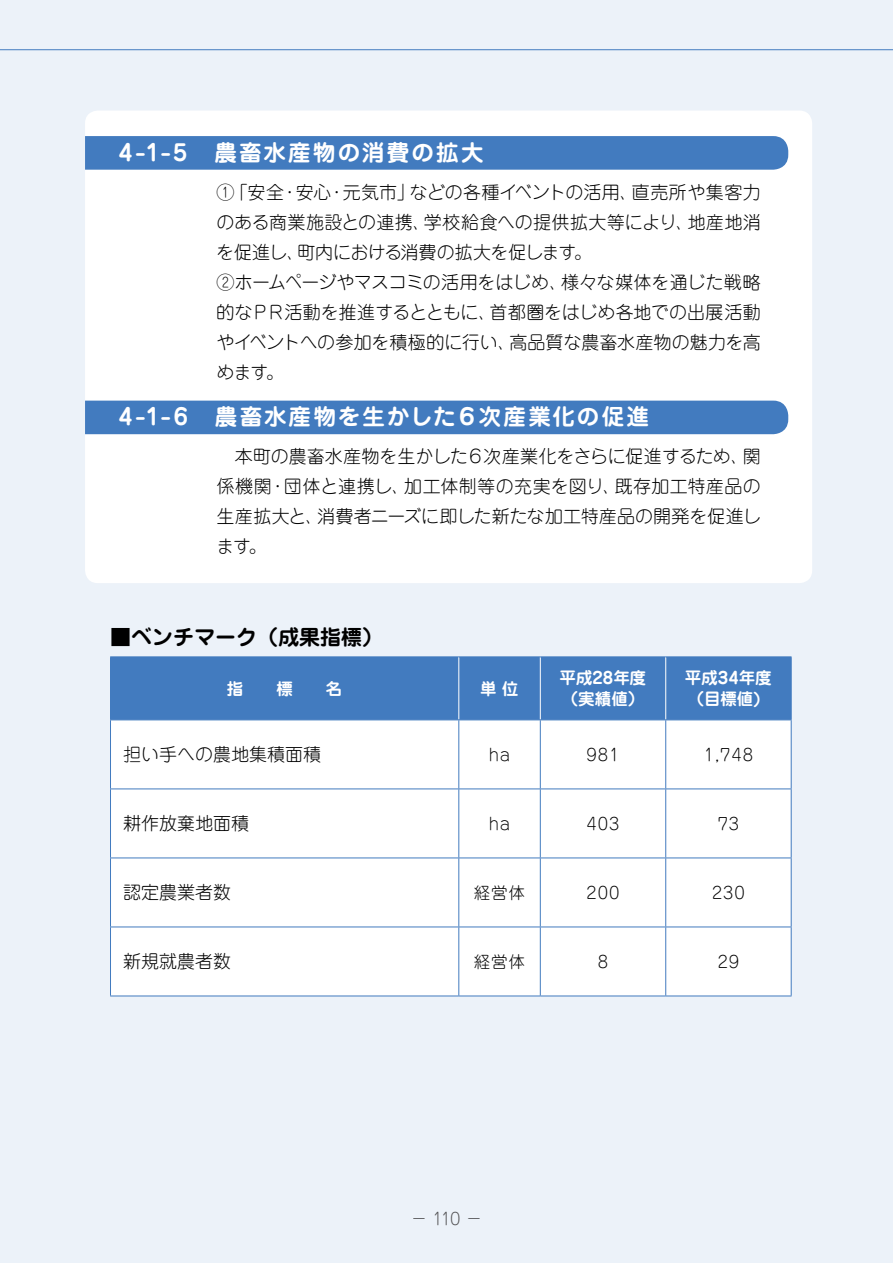
<style>
.page{position:relative;width:893px;height:1263px;background:#ecf2f9}
.page>*{position:absolute;margin:0;border:0;box-sizing:border-box;transform-origin:0 0}
.t1{font:700 22.5px "Jun 501 Pro";letter-spacing:.09em;color:#fff}
.t2{font:700 21px "Jun 501 Pro";color:#000}
.t3{font:300 18px/30px "Jun 101 Pro";color:#000}
.t4{font:300 16.5px "Jun 101 Pro";letter-spacing:.05em;color:#000}
.t5{font:700 16.5px/21px "Jun 501 Pro";color:#fff}
.t6{font:300 16.5px "Jun 101 Pro";color:#595757}
</style>
<div class="page">
<hr style="left:0;top:49px;width:893px;height:1px;background:#427bbf">
<div style="left:85px;top:111px;width:727px;height:472px;background:#fff;border-radius:13px"></div>
<div style="left:85px;top:136px;width:703px;height:34px;background:#427bbf"></div>
<div style="left:85px;top:401px;width:703px;height:33px;background:#427bbf"></div>
<div style="left:111px;top:657px;width:680px;height:62px;background:#427bbf"></div>
<div style="left:111px;top:720px;width:680px;height:68px;background:#fff"></div>
<div style="left:111px;top:789px;width:680px;height:206px;background:#fff"></div>
<hr style="left:110px;top:657px;width:1px;height:62px;background:#427bbf">
<hr style="left:110px;top:656px;width:349px;height:1px;background:#427bbf">
<hr style="left:458px;top:657px;width:1px;height:62px;background:#fff">
<hr style="left:459px;top:656px;width:81px;height:1px;background:#427bbf">
<hr style="left:540px;top:657px;width:1px;height:62px;background:#fff">
<hr style="left:540px;top:656px;width:126px;height:1px;background:#427bbf">
<hr style="left:665px;top:657px;width:1px;height:62px;background:#fff">
<hr style="left:666px;top:656px;width:126px;height:1px;background:#427bbf">
<hr style="left:791px;top:657px;width:1px;height:62px;background:#427bbf">
<hr style="left:110px;top:720px;width:1px;height:68px;background:#427bbf">
<hr style="left:110px;top:719px;width:349px;height:1px;background:#427bbf">
<hr style="left:458px;top:720px;width:1px;height:68px;background:#427bbf">
<hr style="left:459px;top:719px;width:81px;height:1px;background:#427bbf">
<hr style="left:540px;top:720px;width:1px;height:68px;background:#427bbf">
<hr style="left:540px;top:719px;width:126px;height:1px;background:#427bbf">
<hr style="left:665px;top:720px;width:1px;height:68px;background:#427bbf">
<hr style="left:666px;top:719px;width:126px;height:1px;background:#427bbf">
<hr style="left:791px;top:720px;width:1px;height:68px;background:#427bbf">
<hr style="left:110px;top:789px;width:1px;height:68px;background:#427bbf">
<hr style="left:110px;top:858px;width:1px;height:68px;background:#427bbf">
<hr style="left:110px;top:927px;width:1px;height:68px;background:#427bbf">
<hr style="left:110px;top:788px;width:349px;height:1px;background:#427bbf">
<hr style="left:458px;top:789px;width:1px;height:68px;background:#427bbf">
<hr style="left:458px;top:858px;width:1px;height:68px;background:#427bbf">
<hr style="left:458px;top:927px;width:1px;height:68px;background:#427bbf">
<hr style="left:459px;top:788px;width:81px;height:1px;background:#427bbf">
<hr style="left:540px;top:789px;width:1px;height:68px;background:#427bbf">
<hr style="left:540px;top:858px;width:1px;height:68px;background:#427bbf">
<hr style="left:540px;top:927px;width:1px;height:68px;background:#427bbf">
<hr style="left:540px;top:788px;width:126px;height:1px;background:#427bbf">
<hr style="left:665px;top:789px;width:1px;height:68px;background:#427bbf">
<hr style="left:665px;top:858px;width:1px;height:68px;background:#427bbf">
<hr style="left:665px;top:927px;width:1px;height:68px;background:#427bbf">
<hr style="left:666px;top:788px;width:126px;height:1px;background:#427bbf">
<hr style="left:791px;top:789px;width:1px;height:68px;background:#427bbf">
<hr style="left:791px;top:858px;width:1px;height:68px;background:#427bbf">
<hr style="left:791px;top:927px;width:1px;height:68px;background:#427bbf">
<hr style="left:110px;top:857px;width:349px;height:1px;background:#427bbf">
<hr style="left:110px;top:926px;width:349px;height:1px;background:#427bbf">
<hr style="left:110px;top:995px;width:349px;height:1px;background:#427bbf">
<hr style="left:459px;top:857px;width:81px;height:1px;background:#427bbf">
<hr style="left:459px;top:926px;width:81px;height:1px;background:#427bbf">
<hr style="left:459px;top:995px;width:81px;height:1px;background:#427bbf">
<hr style="left:540px;top:857px;width:126px;height:1px;background:#427bbf">
<hr style="left:540px;top:926px;width:126px;height:1px;background:#427bbf">
<hr style="left:540px;top:995px;width:126px;height:1px;background:#427bbf">
<hr style="left:666px;top:857px;width:126px;height:1px;background:#427bbf">
<hr style="left:666px;top:926px;width:126px;height:1px;background:#427bbf">
<hr style="left:666px;top:995px;width:126px;height:1px;background:#427bbf">
<p class="t1" style="left:119px;top:135px;width:366px">4-1-5　農畜水産物の消費の拡大</p>
<p class="t3" style="left:216px;top:175px;width:546px">①「安全・安心・元気市」などの各種イベントの活用、直売所や集客力のある商業施設との連携、学校給食への提供拡大等により、地産地消を促進し、町内における消費の拡大を促します。<br>②ホームページやマスコミの活用をはじめ、様々な媒体を通じた戦略的なＰＲ活動を推進するとともに、首都圏をはじめ各地での出展活動やイベントへの参加を積極的に行い、高品質な農畜水産物の魅力を高めます。</p>
<p class="t1" style="left:119px;top:399px;width:532px">4-1-6　農畜水産物を生かした６次産業化の促進</p>
<p class="t3" style="left:216px;top:439px;width:546px;text-align:justify">　本町の農畜水産物を生かした６次産業化をさらに促進するため、関係機関・団体と連携し、加工体制等の充実を図り、既存加工特産品の生産拡大と、消費者ニーズに即した新たな加工特産品の開発を促進します。</p>
<p class="t2" style="left:110px;top:621px;width:274px">■ベンチマーク（成果指標）</p>
<p class="t5" style="left:480px;top:676px;width:40px">単 位</p>
<p class="t5" style="left:560px;top:666px;width:88px">平成28年度（実績値）</p>
<p class="t5" style="left:685px;top:666px;width:88px">平成34年度（目標値)</p>
<p class="t3" style="left:123px;top:737px;width:199px">担い手への農地集積面積</p>
<p class="t4" style="left:489px;top:741px;width:23px">ha</p>
<p class="t4" style="left:587px;top:741px;width:34px">981</p>
<p class="t4" style="left:704px;top:741px;width:51px">1,748</p>
<p class="t3" style="left:123px;top:806px;width:127px">耕作放棄地面積</p>
<p class="t4" style="left:489px;top:810px;width:23px">ha</p>
<p class="t4" style="left:587px;top:810px;width:34px">403</p>
<p class="t4" style="left:718px;top:810px;width:23px">73</p>
<p class="t3" style="left:123px;top:875px;width:109px">認定農業者数</p>
<p class="t4" style="left:474px;top:879px;width:53px">経営体</p>
<p class="t4" style="left:587px;top:879px;width:34px">200</p>
<p class="t4" style="left:712px;top:879px;width:34px">230</p>
<p class="t3" style="left:123px;top:944px;width:109px">新規就農者数</p>
<p class="t4" style="left:474px;top:948px;width:53px">経営体</p>
<p class="t4" style="left:598px;top:948px;width:12px">8</p>
<p class="t4" style="left:718px;top:948px;width:23px">29</p>
<p class="t6" style="left:411px;top:1205px;width:73px">− 110 −</p>
</div>
